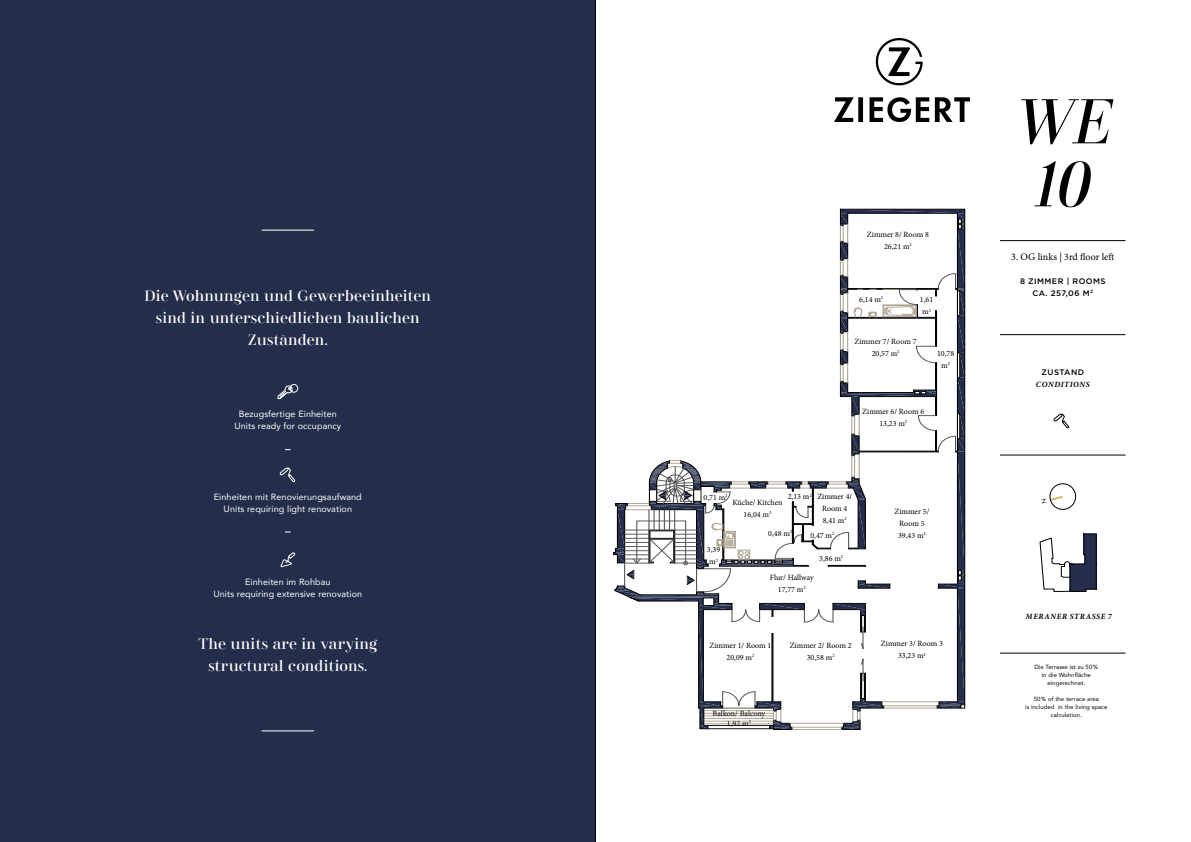
<style>
.page{position:relative;width:1191px;height:842px;background:#fff}
.page>*{position:absolute;margin:0;border:0;box-sizing:border-box;transform-origin:0 0}
.t1{font:italic 63px/63px "Didonesque";color:#000;text-align:center}
.t2{font:15px/22px "Didonesque";color:#fff;text-align:center}
.t3{font:10px "Minion Pro";color:#000}
.t4{font:9px/12px "Avenir";letter-spacing:.01em;color:#fff;text-align:center}
.t5{font:8px/12px "Minion Pro";color:#000;text-align:center}
.t6{font:500 8px/12px "Gotham";letter-spacing:.05em;color:#000;text-align:center}
.t7{font:italic 700 8px "Minion Pro";letter-spacing:.075em;color:#000}
.t8{font:6px/8px "Avenir";letter-spacing:.01em;color:#000;text-align:center}
</style>
<div class="page">
<div style="left:0;top:0;width:595px;height:842px;background:#242e4b"></div>
<hr style="left:1000px;top:653px;width:125px;height:1px;background:#000">
<hr style="left:1000px;top:240px;width:125px;height:1px;background:#000">
<hr style="left:1000px;top:334px;width:125px;height:1px;background:#000">
<hr style="left:1000px;top:455px;width:125px;height:1px;background:#000">
<svg style="left:1041px;top:483px;width:36px;height:27px"></svg>
<svg style="left:1039px;top:532px;width:59px;height:60px"></svg>
<hr style="left:964px;top:209px;width:1px;height:499px;background:#000">
<svg style="left:613px;top:209px;width:351px;height:521px"></svg>
<svg style="left:280px;top:552px;width:15px;height:15px"></svg>
<svg style="left:277px;top:384px;width:22px;height:15px"></svg>
<hr style="left:261px;top:230px;width:53px;height:1px;background:#fff">
<hr style="left:261px;top:730px;width:53px;height:1px;background:#fff">
<svg style="left:279px;top:467px;width:16px;height:15px"></svg>
<svg style="left:1053px;top:413px;width:16px;height:16px"></svg>
<hr style="left:595px;top:0;width:1px;height:842px;background:#000">
<img style="left:834px;top:39px;width:135px;height:82px">
<h1 class="t1" style="left:1014px;top:92px;width:99px">WE<br>10</h1>
<p class="t5" style="left:867px;top:228px;width:63px">Zimmer 8/ Room 8<br>26,21 m<sup>2</sup></p>
<h2 class="t2" style="left:144px;top:285px;width:288px">Die Wohnungen und Gewerbeeinheiten sind in unterschiedlichen baulichen<br>Zuständen.</h2>
<p class="t5" style="left:859px;top:293px;width:25px">6,14 m<sup>2</sup></p>
<p class="t5" style="left:919px;top:294px;width:15px;text-align:left">1,61 m<sup>2</sup></p>
<p class="t5" style="left:854px;top:335px;width:63px">Zimmer 7/ Room 7<br>20,57 m<sup>2</sup></p>
<p class="t5" style="left:937px;top:347px;width:19px">10,78 m<sup>2</sup></p>
<p class="t3" style="left:1011px;top:250px;width:104px">3. OG links | 3rd floor left</p>
<p class="t6" style="left:1020px;top:275px;width:87px">8 ZIMMER | ROOMS<br>CA. 257,06 M<sup>2</sup></p>
<p class="t6" style="left:1041px;top:366px;width:44px">ZUSTAND</p>
<p class="t7" style="left:1036px;top:378px;width:55px">CONDITIONS</p>
<p class="t4" style="left:234px;top:407px;width:108px">Bezugsfertige Einheiten<br>Units ready for occupancy</p>
<p class="t5" style="left:862px;top:405px;width:63px">Zimmer 6/ Room 6<br>13,23 m<sup>2</sup></p>
<p class="t4" style="left:214px;top:490px;width:149px">Einheiten mit Renovierungsaufwand<br>Units requiring light renovation</p>
<p class="t5" style="left:817px;top:490px;width:36px">Zimmer 4/<br>Room 4<br>8,41 m<sup>2</sup></p>
<p class="t5" style="left:703px;top:492px;width:25px">0,71 m<sup>2</sup></p>
<p class="t5" style="left:788px;top:491px;width:25px">2,13 m<sup>2</sup></p>
<p class="t5" style="left:768px;top:527px;width:25px">0,48 m<sup>2</sup></p>
<p class="t5" style="left:810px;top:529px;width:25px">0,47 m<sup>2</sup></p>
<p class="t5" style="left:732px;top:496px;width:51px">Küche/ Kitchen<br>16,04 m<sup>2</sup></p>
<p class="t5" style="left:894px;top:505px;width:36px">Zimmer 5/<br>Room 5<br>39,43 m<sup>2</sup></p>
<p class="t5" style="left:707px;top:544px;width:15px;text-align:left">3,39 m<sup>2</sup></p>
<p class="t5" style="left:819px;top:553px;width:25px">3,86 m<sup>2</sup></p>
<p class="t4" style="left:213px;top:575px;width:150px">Einheiten im Rohbau<br>Units requiring extensive renovation</p>
<p class="t5" style="left:770px;top:571px;width:45px">Flur/ Hallway<br>17,77 m<sup>2</sup></p>
<p class="t7" style="left:1025px;top:611px;width:88px">MERANER STRASSE 7</p>
<h2 class="t2" style="left:198px;top:633px;width:181px">The units are in varying structural conditions.</h2>
<p class="t5" style="left:709px;top:639px;width:63px">Zimmer 1/ Room 1<br>20,09 m<sup>2</sup></p>
<p class="t5" style="left:789px;top:639px;width:63px">Zimmer 2/ Room 2<br>30,58 m<sup>2</sup></p>
<p class="t5" style="left:881px;top:638px;width:63px">Zimmer 3/ Room 3<br>33,23 m<sup>2</sup></p>
<p class="t5" style="left:712px;top:708px;width:54px;line-height:10px">Balkon/ Balcony<br>1,92 m<sup>2</sup></p>
<p class="t8" style="left:1034px;top:663px;width:65px">Die Terrasse ist zu 50 % in die Wohnfläche eingerechnet.</p>
<p class="t8" style="left:1025px;top:695px;width:84px">50 % of the terrace area<br>is included in the living space calculation.</p>
</div>
